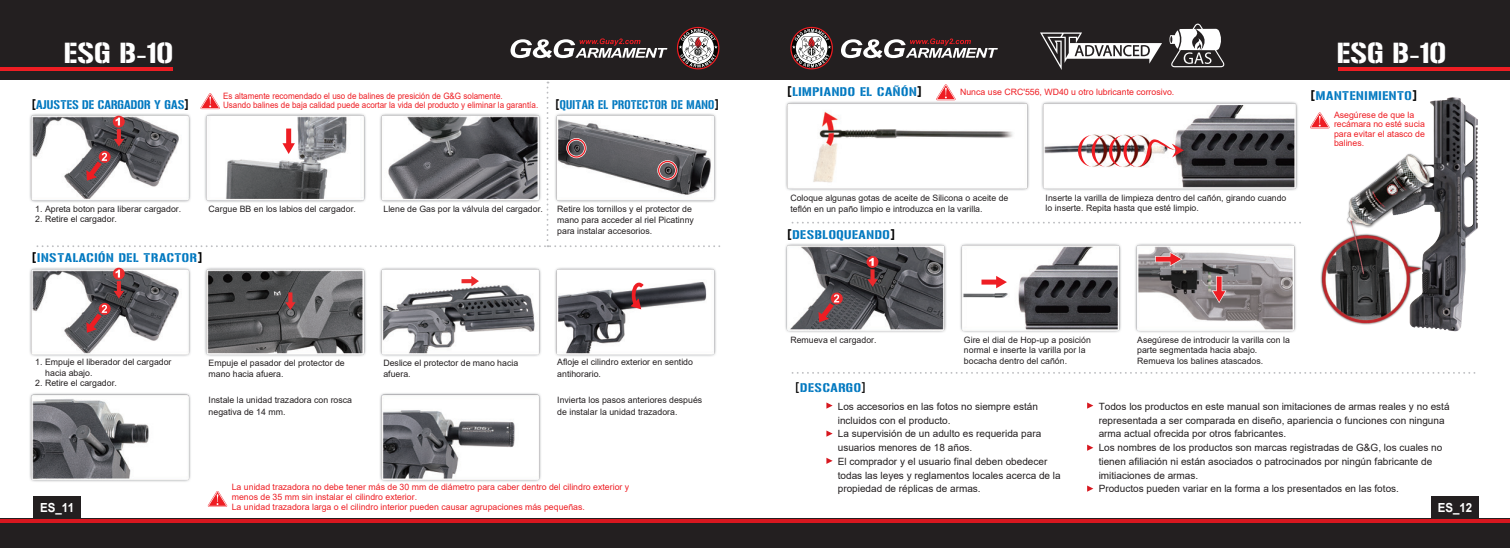
<style>
.page{position:relative;width:1510px;height:548px;background:#fff}
.page>*{position:absolute;margin:0;border:0;box-sizing:border-box;transform-origin:0 0}
.t1{font:28.75px "Gunplay";color:#fff}
.t2{font:12.5px "Gunplay";letter-spacing:.05em;color:#0078c0}
.t3{font:12.5px "Gunplay";letter-spacing:.03em;color:#0078c0;scale:.85 1}
.t4{font:12.5px "Gunplay";letter-spacing:.01em;color:#0078c0;scale:.9 1}
.t5{font:700 12.5px "Arial";color:#fff;scale:.92 1}
.t6{font:10px/13.8px "Arial";color:#231f20}
.t7{font:8.75px/10.5px "Arial";color:#231f20}
.t8{font:8.75px/9.4px "Arial";color:#ee1d23}
.t9{font:8.75px/9.4px "Arial";color:#ee1d23;scale:.92 1}
.s1{font-family:"DIN Pro";font-weight:700;color:#000}
.s2{font-family:"DIN Pro";font-weight:500;color:#000}
</style>
<div class="page">
<img style="left:0;top:79px;width:1509px;height:439px">
<div style="left:0;top:0;width:1509px;height:79px;background:#231f20"></div>
<hr style="left:0;top:67px;width:172px;height:4px;background:#ee1d23">
<hr style="left:1338px;top:67px;width:171px;height:4px;background:#ee1d23">
<div style="left:0;top:518px;width:1509px;height:29px;background:#231f20"></div>
<hr style="left:0;top:522px;width:1509px;height:1px;background:#d7171f">
<svg style="left:841px;top:38px;width:156px;height:20px"></svg>
<svg style="left:510px;top:38px;width:157px;height:20px"></svg>
<svg style="left:1169px;top:24px;width:55px;height:43px"></svg>
<div style="left:33px;top:495px;width:48px;height:27px;background:#231f20"></div>
<div style="left:1431px;top:495px;width:47px;height:27px;background:#231f20"></div>
<svg style="left:1040px;top:32px;width:122px;height:38px"></svg>
<hr style="left:0;top:519px;width:1509px;height:3px;background:#d7171f">
<svg style="left:677px;top:27px;width:42px;height:42px"></svg>
<svg style="left:790px;top:27px;width:43px;height:42px"></svg>
<svg style="left:792px;top:222px;width:508px;height:1px"></svg>
<svg style="left:936px;top:84px;width:19px;height:16px"></svg>
<svg style="left:1310px;top:112px;width:19px;height:16px"></svg>
<svg style="left:1078px;top:125px;width:106px;height:42px"></svg>
<svg style="left:37px;top:82px;width:684px;height:165px"></svg>
<svg style="left:866px;top:256px;width:12px;height:12px"></svg>
<svg style="left:867px;top:258px;width:10px;height:29px"></svg>
<svg style="left:831px;top:292px;width:11px;height:12px"></svg>
<svg style="left:818px;top:294px;width:21px;height:28px"></svg>
<div style="left:981px;top:279px;width:17px;height:5px;background:#ee1d23"></div>
<svg style="left:996px;top:276px;width:11px;height:12px"></svg>
<svg style="left:1155px;top:252px;width:27px;height:14px"></svg>
<svg style="left:792px;top:372px;width:683px;height:1px"></svg>
<svg style="left:826px;top:402px;width:6px;height:6px"></svg>
<svg style="left:1087px;top:402px;width:6px;height:6px"></svg>
<svg style="left:1087px;top:444px;width:6px;height:6px"></svg>
<svg style="left:1087px;top:485px;width:6px;height:6px"></svg>
<svg style="left:826px;top:430px;width:6px;height:6px"></svg>
<svg style="left:826px;top:457px;width:6px;height:6px"></svg>
<svg style="left:285px;top:292px;width:11px;height:18px"></svg>
<svg style="left:461px;top:276px;width:18px;height:10px"></svg>
<svg style="left:113px;top:267px;width:12px;height:12px"></svg>
<svg style="left:114px;top:269px;width:10px;height:29px"></svg>
<div style="left:99px;top:303px;width:12px;height:12px;background:#ec2a2d;border-radius:50%"></div>
<svg style="left:86px;top:304px;width:21px;height:28px"></svg>
<svg style="left:1211px;top:276px;width:15px;height:27px"></svg>
<svg style="left:630px;top:281px;width:17px;height:28px"></svg>
<svg style="left:208px;top:490px;width:19px;height:16px"></svg>
<h1 class="t1" style="left:64px;top:32px;width:111px">ESG B-10</h1>
<h1 class="t1" style="left:1336px;top:32px;width:111px">ESG B-10</h1>
<p class="t9" style="left:223px;top:91px;width:344px">Es altamente recomendado el uso de balines de presición de G&amp;G solamente.<br>Usando balines de baja calidad puede acortar la vida del producto y eliminar la garantía.</p>
<h2 class="t2" style="left:787px;top:83px;width:136px"><span class="s1">[</span>LIMPIANDO EL CAÑÓN<span class="s1">]</span></h2>
<p class="t8" style="left:960px;top:87px;width:216px">Nunca use CRC'556, WD40 u otro lubricante corrosivo.</p>
<h2 class="t2" style="left:1310px;top:86px;width:108px"><span class="s1">[</span>MANTENIMIENTO<span class="s1">]</span></h2>
<h2 class="t3" style="left:555px;top:95px;width:194px"><span class="s1">[</span>QUITAR EL PROTECTOR DE MANO<span class="s1">]</span></h2>
<h2 class="t4" style="left:32px;top:95px;width:176px"><span class="s1">[</span>AJUSTES DE CARGADOR Y GAS<span class="s1">]</span></h2>
<p class="t8" style="left:1334px;top:110px;width:92px">Asegúrese de que la recámara no esté sucia para evitar el atasco de balines.</p>
<p class="t7" style="left:35px;top:203px;width:147px">1. Apreta boton para liberar cargador.</p>
<p class="t7" style="left:35px;top:214px;width:83px">2. Retire el cargador.</p>
<p class="t7" style="left:209px;top:204px;width:149px">Cargue BB en los labios del cargador.</p>
<h2 class="t2" style="left:32px;top:248px;width:172px"><span class="s1">[</span>INSTALACIÓN DEL TRACTOR<span class="s1">]</span></h2>
<p class="t7" style="left:383px;top:204px;width:161px">Llene de Gas por la válvula del cargador.</p>
<p class="t7" style="left:557px;top:203px;width:138px;line-height:11.2px">Retire los tornillos y el protector de mano para acceder al riel Picatinny para instalar accesorios.</p>
<p class="t7" style="left:790px;top:193px;width:219px">Coloque algunas gotas de aceite de Silicona o aceite de teflón en un paño limpio e introduzca en la varilla.</p>
<p class="t7" style="left:1045px;top:192px;width:242px">Inserte la varilla de limpieza dentro del cañón, girando cuando lo inserte. Repita hasta que esté limpio.</p>
<h2 class="t2" style="left:787px;top:225px;width:110px"><span class="s1">[</span>DESBLOQUEANDO<span class="s1">]</span></h2>
<p class="t7" style="left:964px;top:334px;width:128px">Gire el dial de Hop-up a posición normal e inserte la varilla por la bocacha dentro del cañón.</p>
<p class="t7" style="left:1137px;top:334px;width:154px">Asegúrese de introducir la varilla con la parte segmentada hacia abajo.<br>Remueva los balines atascados.</p>
<p class="t7" style="left:790px;top:334px;width:88px">Remueva el cargador.</p>
<p class="t7" style="left:209px;top:356px;width:138px;line-height:11.2px">Empuje el pasador del protector de mano hacia afuera.</p>
<p class="t7" style="left:383px;top:356px;width:136px;line-height:11.2px">Deslice el protector de mano hacia afuera.</p>
<p class="t7" style="left:557px;top:356px;width:137px;line-height:11.2px">Afloje el cilindro exterior en sentido antihorario.</p>
<p class="t7" style="left:209px;top:394px;width:145px;line-height:11.2px">Instale la unidad trazadora con rosca negativa de 14 mm.</p>
<p class="t7" style="left:557px;top:394px;width:146px;line-height:11.2px">Invierta los pasos anteriores después de instalar la unidad trazadora.</p>
<p class="t7" style="left:45px;top:357px;width:128px;text-indent:-10px">1. Empuje el liberador del cargador hacia abajo.</p>
<p class="t7" style="left:35px;top:378px;width:83px">2. Retire el cargador.</p>
<h2 class="t2" style="left:795px;top:378px;width:72px"><span class="s2">[</span>DESCARGO<span class="s2">]</span></h2>
<p class="t6" style="left:837px;top:399px;width:224px">Los accesorios en las fotos no siempre están incluidos con el producto.<br>La supervisión de un adulto es requerida para usuarios menores de 18 años.<br>El comprador y el usuario final deben obedecer todas las leyes y reglamentos locales acerca de la propiedad de réplicas de armas.</p>
<p class="t6" style="left:1098px;top:399px;width:352px">Todos los productos en este manual son imitaciones de armas reales y no está representada a ser comparada en diseño, apariencia o funciones con ninguna arma actual ofrecida por otros fabricantes.<br>Los nombres de los productos son marcas registradas de G&amp;G, los cuales no tienen afiliación ni están asociados o patrocinados por ningún fabricante de imitiaciones de armas.<br>Productos pueden variar en la forma a los presentados en las fotos.</p>
<p class="t8" style="left:232px;top:482px;width:399px;line-height:10px">La unidad trazadora no debe tener más de 30 mm de diámetro para caber dentro del cilindro exterior y menos de 35 mm sin instalar el cilindro exterior.<br>La unidad trazadora larga o el cilindro interior pueden causar agrupaciones más pequeñas.</p>
<h2 class="t5" style="left:40px;top:498px;width:38px">ES_11</h2>
<h2 class="t5" style="left:1437px;top:498px;width:39px">ES_12</h2>
</div>
